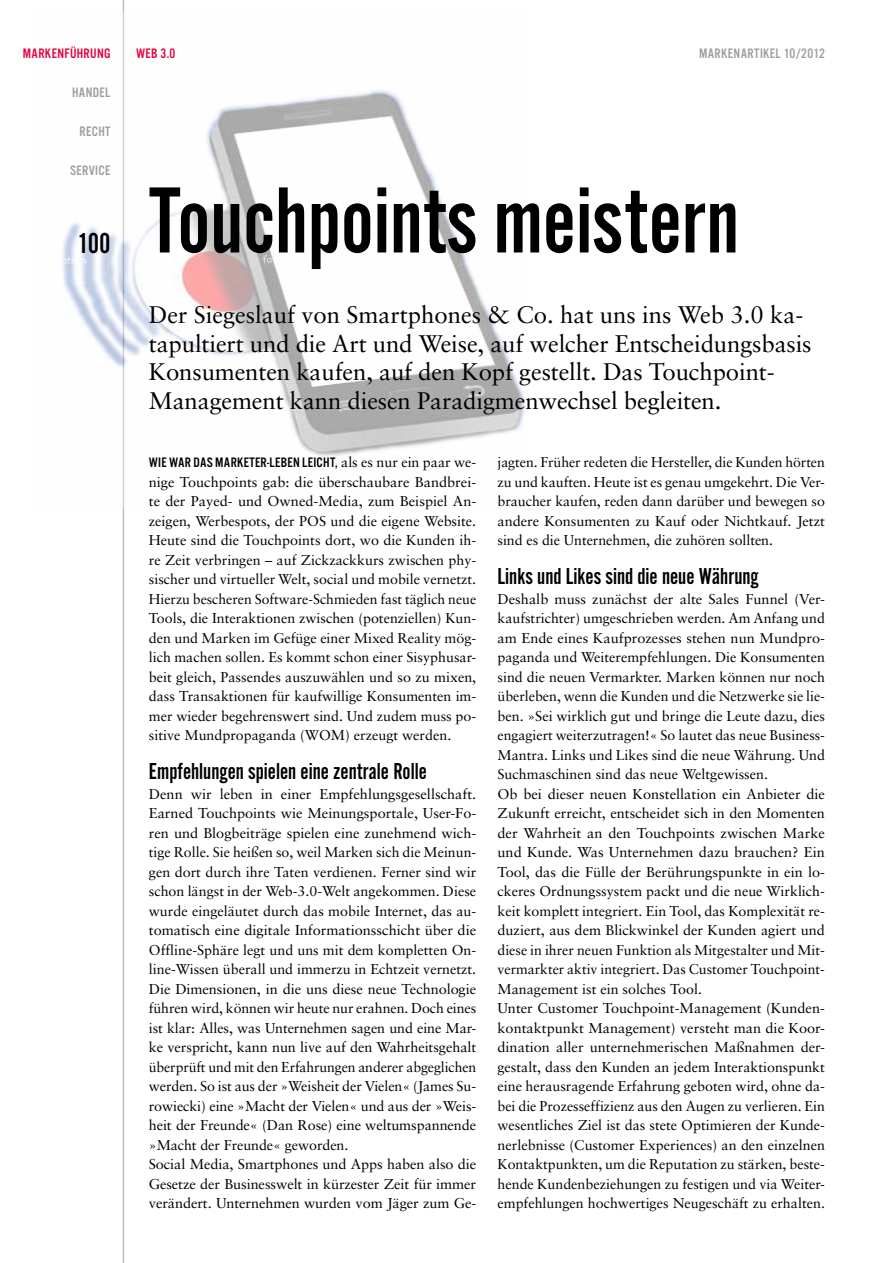
<style>
.page{position:relative;width:893px;height:1263px;background:#fff}
.page>*{position:absolute;margin:0;border:0;box-sizing:border-box;transform-origin:0 0}
.t1{font:97.5px "Alternate Got No 2 D";color:#000}
.t2{font:30px "Alternate Got No 2 D";color:#000}
.t3{font:24px/28.5px "Sabon";letter-spacing:-.005em;color:#000}
.t4{font:24px "Alternate Got No 2 D";color:#000}
.t5{font:14.25px/19.5px "Sabon";color:#000;text-align:justify}
.t6{font:14.25px "Alternate Got No 3 D";letter-spacing:.02em;color:#000}
.t7{font:14.25px "Alternate Got No 3 D";letter-spacing:.025em;color:#9c9e9f}
.t8{font:14.25px "Alternate Got No 3 D";letter-spacing:.025em;color:#e20040}
.s1{font-family:"Sabon"}
</style>
<div class="page">
<hr style="left:123px;top:0;width:1px;height:1263px;background:#bbbdbe">
<img style="left:62px;top:13px;width:463px;height:495px">
<p class="t8" style="left:23px;top:46px;width:16px">MARKEN</p>
<p class="t8" style="left:64px;top:46px;width:48px">FÜHRUNG</p>
<p class="t7" style="left:72px;top:85px;width:8px">HANDE</p>
<p class="t7" style="left:105px;top:85px;width:7px">L</p>
<p class="t7" style="left:79px;top:124px;width:8px">RECHT</p>
<p class="t7" style="left:70px;top:163px;width:32px">SERVICE</p>
<h2 class="t2" style="left:78px;top:227px;width:34px">100</h2>
<p class="t8" style="left:136px;top:46px;width:41px">WEB 3.0</p>
<p class="t7" style="left:699px;top:46px;width:127px">MARKENARTIKEL 10/2012</p>
<h1 class="t1" style="left:149px;top:170px;width:592px">Touchpoints meistern</h1>
<p class="t3" style="left:149px;top:300px;width:664px">Der Siegeslauf von Smartphones &amp; Co. hat uns ins Web 3.0 ka&shy;tapultiert und die Art und Weise, auf welcher Entscheidungsbasis Konsumenten kaufen, auf den Kopf gestellt. Das Touchpoint-Management kann diesen Paradigmenwechsel begleiten.</p>
<p class="t6" style="left:149px;top:455px;width:329px">WIE WAR DAS MARKETER-LEBEN LEICHT, <span class="s1">als es nur ein paar we-</span></p>
<p class="t5" style="left:149px;top:472px;width:329px">nige Touchpoints gab: die überschaubare Bandbrei&shy;te der Payed- und Owned-Media, zum Beispiel An&shy;zeigen, Werbespots, der POS und die eigene Website.<br>Heute sind die Touchpoints dort, wo die Kunden ih&shy;re Zeit verbringen – auf Zickzackkurs zwischen phy&shy;sischer und virtueller Welt, social und mobile vernetzt.<br>Hierzu bescheren Software-Schmieden fast täglich neue Tools, die Interaktionen zwischen (potenziellen) Kun&shy;den und Marken im Gefüge einer Mixed Reality mög&shy;lich machen sollen. Es kommt schon einer Sisyphusar&shy;beit gleich, Passendes auszuwählen und so zu mixen, dass Transaktionen für kaufwillige Konsumenten im&shy;mer wieder begehrenswert sind. Und zudem muss po&shy;sitive Mundpropaganda (WOM) erzeugt werden.</p>
<h3 class="t4" style="left:149px;top:759px;width:280px">Empfehlungen spielen eine zentrale Rolle</h3>
<p class="t5" style="left:149px;top:784px;width:329px;text-align:left">Denn wir leben in einer Empfehlungsgesellschaft.<br>Earned Touchpoints wie Meinungsportale, User-Fo&shy;ren und Blogbeiträge spielen eine zunehmend wich&shy;tige Rolle. Sie heißen so, weil Marken sich die Meinun&shy;gen dort durch ihre Taten verdienen. Ferner sind wir schon längst in der Web-3.0-Welt angekommen. Diese wurde eingeläutet durch das mobile Internet, das au&shy;tomatisch eine digitale Informationsschicht über die Offline-Sphäre legt und uns mit dem kompletten On&shy;line-Wissen überall und immerzu in Echtzeit vernetzt.<br>Die Dimensionen, in die uns diese neue Technologie führen wird, können wir heute nur erahnen. Doch eines ist klar: Alles, was Unternehmen sagen und eine Mar&shy;ke verspricht, kann nun live auf den Wahrheitsgehalt überprüft und mit den Erfahrungen anderer abgeglichen werden. So ist aus der »Weisheit der Vielen« (James Su&shy;rowiecki) eine »Macht der Vielen« und aus der »Weis&shy;heit der Freunde« (Dan Rose) eine weltumspannende »Macht der Freunde« geworden.<br>Social Media, Smartphones und Apps haben also die Gesetze der Businesswelt in kürzester Zeit für immer verändert. Unternehmen wurden vom Jäger zum Ge-</p>
<p class="t5" style="left:497px;top:452px;width:329px">jagten. Früher redeten die Hersteller, die Kunden hörten zu und kauften. Heute ist es genau umgekehrt. Die Ver&shy;braucher kaufen, reden dann darüber und bewegen so andere Konsumenten zu Kauf oder Nichtkauf. Jetzt sind es die Unternehmen, die zuhören sollten.</p>
<h3 class="t4" style="left:497px;top:564px;width:263px">Links und Likes sind die neue Währung</h3>
<p class="t5" style="left:497px;top:589px;width:329px;text-align:left">Deshalb muss zunächst der alte Sales Funnel (Ver&shy;kaufstrichter) umgeschrieben werden. Am Anfang und am Ende eines Kaufprozesses stehen nun Mundpro&shy;paganda und Weiterempfehlungen. Die Konsumenten sind die neuen Vermarkter. Marken können nur noch überleben, wenn die Kunden und die Netzwerke sie lie&shy;ben. »Sei wirklich gut und bringe die Leute dazu, dies engagiert weiterzutragen!« So lautet das neue Business-Mantra. Links und Likes sind die neue Währung. Und Suchmaschinen sind das neue Weltgewissen.<br>Ob bei dieser neuen Konstellation ein Anbieter die Zukunft erreicht, entscheidet sich in den Momenten der Wahrheit an den Touchpoints zwischen Marke und Kunde. Was Unternehmen dazu brauchen? Ein Tool, das die Fülle der Berührungspunkte in ein lo&shy;ckeres Ordnungssystem packt und die neue Wirklich&shy;keit komplett integriert. Ein Tool, das Komplexität re&shy;duziert, aus dem Blickwinkel der Kunden agiert und diese in ihrer neuen Funktion als Mitgestalter und Mit&shy;vermarkter aktiv integriert. Das Customer Touchpoint-Management ist ein solches Tool.<br>Unter Customer Touchpoint-Management (Kunden&shy;kontaktpunkt Management) versteht man die Koor&shy;dination aller unternehmerischen Maßnahmen der&shy;gestalt, dass den Kunden an jedem Interaktionspunkt eine herausragende Erfahrung geboten wird, ohne da&shy;bei die Prozesseffizienz aus den Augen zu verlieren. Ein wesentliches Ziel ist das stete Optimieren der Kunde&shy;nerlebnisse (Customer Experiences) an den einzelnen Kontaktpunkten, um die Reputation zu stärken, beste&shy;hende Kundenbeziehungen zu festigen und via Weiter&shy;empfehlungen hochwertiges Neugeschäft zu erhalten.</p>
</div>
